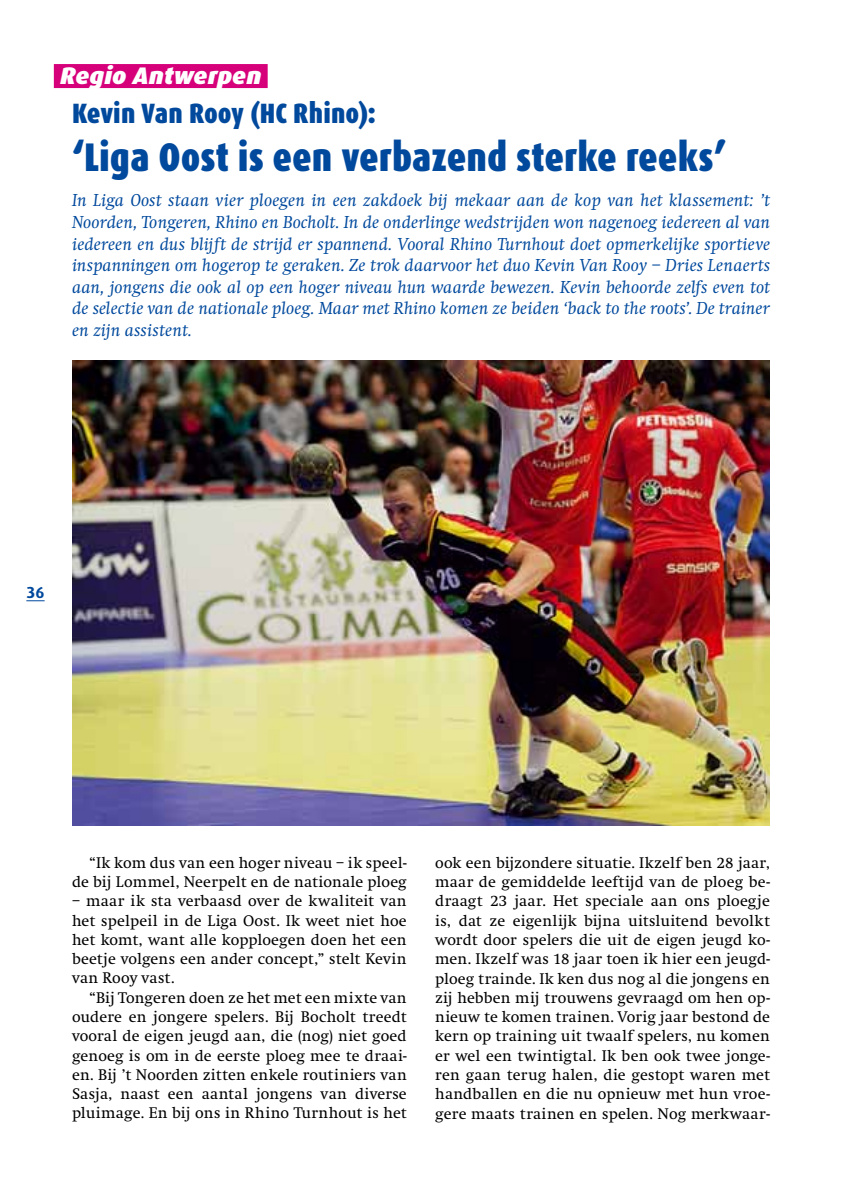
<style>
.page{position:relative;width:842px;height:1191px;background:#fff}
.page>*{position:absolute;margin:0;border:0;box-sizing:border-box;transform-origin:0 0}
.t1{font:900 40px "Dax Condensed";color:#00499d}
.t2{font:900 28px "Dax Condensed";letter-spacing:.005em;color:#00499d}
.t3{font:italic 900 24px "Dax";letter-spacing:.005em;color:#fff}
.t4{font:italic 18px/21.6px "Swift";letter-spacing:.015em;color:#00499d;text-align:justify}
.t5{font:16px/19.2px "Swift";letter-spacing:.01em;color:#000;text-align:justify}
.t6{font:700 16px "Dax";color:#00499d}
</style>
<div class="page">
<svg style="left:26px;top:600px;width:19px;height:1px"></svg>
<div style="left:54px;top:64px;width:214px;height:24px;background:#d7007b"></div>
<img style="left:72px;top:361px;width:697px;height:464px">
<h3 class="t3" style="left:60px;top:62px;width:203px">Regio Antwerpen</h3>
<h2 class="t2" style="left:72px;top:98px;width:305px">Kevin Van Rooy (HC Rhino):</h2>
<h1 class="t1" style="left:72px;top:135px;width:656px">‘Liga Oost is een verbazend sterke reeks’</h1>
<p class="t4" style="left:72px;top:190px;width:699px">In Liga Oost staan vier ploegen in een zakdoek bij mekaar aan de kop van het klassement: ’t Noorden, Tongeren, Rhino en Bocholt. In de onderlinge wedstrijden won nagenoeg iedereen al van iedereen en dus blijft de strijd er spannend. Vooral Rhino Turnhout doet opmerkelijke sportieve inspanningen om hogerop te geraken. Ze trok daarvoor het duo Kevin Van Rooy – Dries Lenaerts aan, jongens die ook al op een hoger niveau hun waarde bewezen. Kevin behoorde zelfs even tot de selectie van de nationale ploeg. Maar met Rhino komen ze beiden ‘back to the roots’. De trainer en zijn assistent.</p>
<p class="t6" style="left:26px;top:583px;width:20px">36</p>
<p class="t5" style="left:72px;top:853px;width:336px;text-align:right">“Ik kom dus van een hoger niveau – ik speel&shy;de bij Lommel, Neerpelt en de nationale ploeg</p>
<p class="t5" style="left:72px;top:891px;width:336px">– maar ik sta verbaasd over de kwaliteit van het spelpeil in de Liga Oost. Ik weet niet hoe het komt, want alle kopploegen doen het een beetje volgens een ander concept,” stelt Kevin van Rooy vast.</p>
<p class="t5" style="left:72px;top:988px;width:336px;text-indent:17px">“Bij Tongeren doen ze het met een mixte van oudere en jongere spelers. Bij Bocholt treedt vooral de eigen jeugd aan, die (nog) niet goed genoeg is om in de eerste ploeg mee te draai&shy;en. Bij ’t Noorden zitten enkele routiniers van Sasja, naast een aantal jongens van diverse pluimage. En bij ons in Rhino Turnhout is het</p>
<p class="t5" style="left:435px;top:853px;width:336px">ook een bijzondere situatie. Ikzelf ben 28 jaar, maar de gemiddelde leeftijd van de ploeg be&shy;draagt 23 jaar. Het speciale aan ons ploegje is, dat ze eigenlijk bijna uitsluitend bevolkt wordt door spelers die uit de eigen jeugd ko&shy;men. Ikzelf was 18 jaar toen ik hier een jeugd&shy;ploeg trainde. Ik ken dus nog al die jongens en zij hebben mij trouwens gevraagd om hen op&shy;nieuw te komen trainen. Vorig jaar bestond de kern op training uit twaalf spelers, nu komen er wel een twintigtal. Ik ben ook twee jonge&shy;ren gaan terug halen, die gestopt waren met handballen en die nu opnieuw met hun vroe&shy;gere maats trainen en spelen. Nog merkwaar-</p>
</div>
